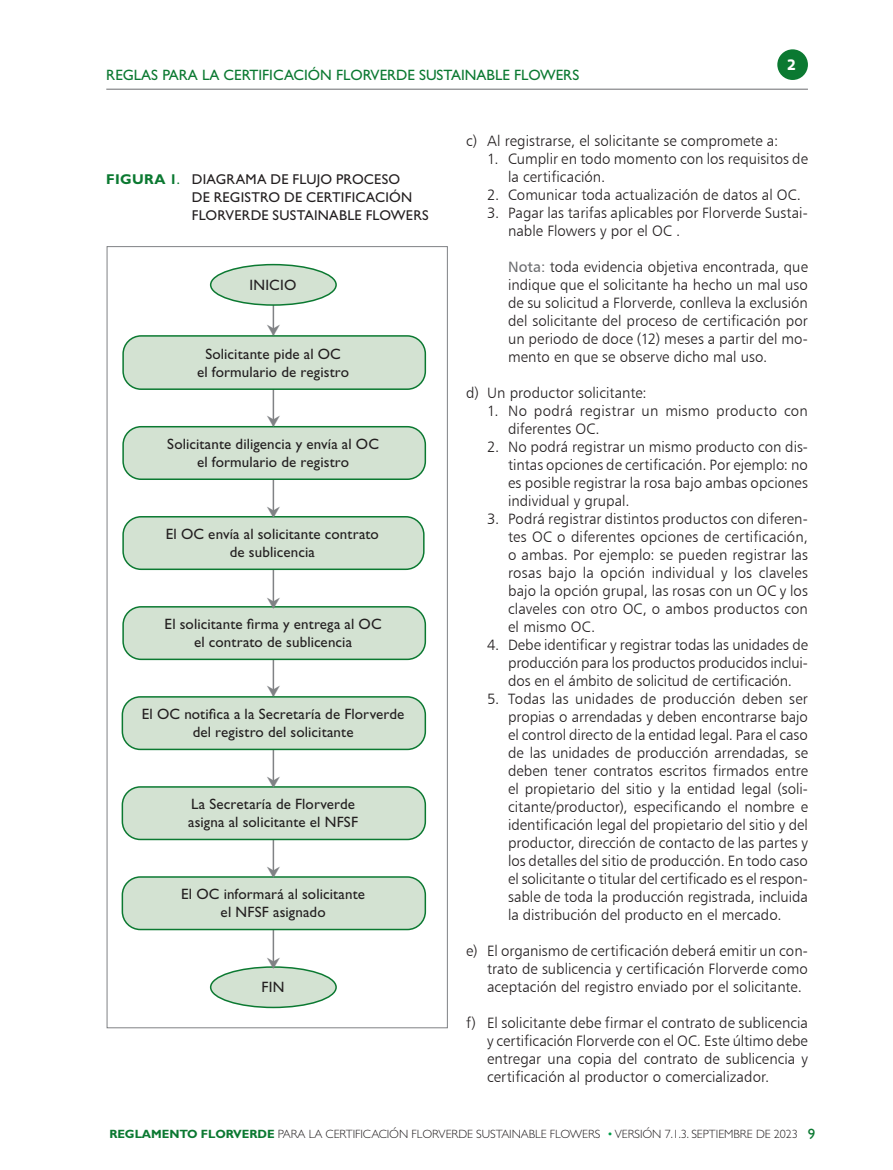
<style>
.page{position:relative;width:893px;height:1170px;background:#fff}
.page>*{position:absolute;margin:0;border:0;box-sizing:border-box;transform-origin:0 0}
.t1{font:15px/18px "Humanist 777 BT Light B";color:#231f20;text-align:justify}
.t2{font:15px/18px "Gill Sans Std";letter-spacing:.01em;color:#231f20;text-align:center}
.t3{font:15px "Gill Sans Std";color:#0b7931}
.t4{font:600 15px "Gloriola Std";color:#fff}
.t5{font:14.25px/18px "Gill Sans Std";letter-spacing:.015em;color:#231f20}
.t6{font:300 12px "Gill Sans Std";letter-spacing:-.005em;color:#231f20}
.s1{font-weight:700;color:#0b7931}
.s2{color:#0b7931}
.s3{font-family:"Humanist 777 BT Roman B";color:#6c6d70}
.s4{color:#009d48}
.s5{font-weight:400;font-size:15px;color:#0b7931}
</style>
<div class="page">
<hr style="left:106px;top:89px;width:702px;height:1px;background:#6c6d70">
<div style="left:777px;top:49px;width:31px;height:31px;background:#0b7931;border-radius:50%"></div>
<div style="left:107px;top:246px;width:341px;height:782px;background:#fff;border:1px solid #808285"></div>
<hr style="left:273px;top:295px;width:1px;height:683px;background:#808285">
<div style="left:211px;top:264px;width:125px;height:41px;background:#d3e2d2;border-radius:50%"></div>
<div style="left:210px;top:264px;width:127px;height:42px;border:2px solid #0b7931;border-radius:50%"></div>
<div style="left:123px;top:336px;width:302px;height:53px;background:#d3e2d2;border-radius:18px"></div>
<div style="left:122px;top:335px;width:304px;height:55px;border:2px solid #0b7931;border-radius:18px"></div>
<div style="left:123px;top:426px;width:302px;height:53px;background:#d3e2d2;border-radius:18px"></div>
<div style="left:122px;top:426px;width:304px;height:54px;border:2px solid #0b7931;border-radius:18px"></div>
<div style="left:123px;top:516px;width:301px;height:53px;background:#d3e2d2;border-radius:18px"></div>
<div style="left:122px;top:516px;width:303px;height:54px;border:2px solid #0b7931;border-radius:18px"></div>
<div style="left:123px;top:606px;width:302px;height:53px;background:#d3e2d2;border-radius:18px"></div>
<div style="left:122px;top:606px;width:304px;height:54px;border:2px solid #0b7931;border-radius:18px"></div>
<div style="left:122px;top:696px;width:303px;height:53px;background:#d3e2d2;border-radius:18px"></div>
<div style="left:122px;top:696px;width:304px;height:54px;border:2px solid #0b7931;border-radius:18px"></div>
<div style="left:122px;top:786px;width:303px;height:53px;background:#d3e2d2;border-radius:18px"></div>
<div style="left:122px;top:786px;width:304px;height:54px;border:2px solid #0b7931;border-radius:18px"></div>
<div style="left:122px;top:876px;width:303px;height:53px;background:#d3e2d2;border-radius:18px"></div>
<div style="left:122px;top:876px;width:304px;height:54px;border:2px solid #0b7931;border-radius:18px"></div>
<div style="left:211px;top:966px;width:125px;height:41px;background:#d3e2d2;border-radius:50%"></div>
<div style="left:210px;top:966px;width:127px;height:42px;border:2px solid #0b7931;border-radius:50%"></div>
<svg style="left:267px;top:325px;width:13px;height:11px"></svg>
<svg style="left:267px;top:416px;width:13px;height:11px"></svg>
<svg style="left:267px;top:506px;width:13px;height:11px"></svg>
<svg style="left:267px;top:597px;width:13px;height:12px"></svg>
<svg style="left:267px;top:685px;width:13px;height:12px"></svg>
<svg style="left:267px;top:776px;width:13px;height:12px"></svg>
<svg style="left:267px;top:866px;width:13px;height:11px"></svg>
<svg style="left:267px;top:957px;width:13px;height:11px"></svg>
<p class="t3" style="left:106px;top:66px;width:474px">REGLAS PARA LA CERTIFICACIÓN FLORVERDE SUSTAINABLE FLOWERS</p>
<p class="t4" style="left:787px;top:54px;width:10px">2</p>
<p class="t5" style="left:192px;top:170px;width:238px;text-indent:-86px"><span class="s1">FIGURA 1</span><span class="s2">.</span> DIAGRAMA DE FLUJO PROCESO<br>DE REGISTRO DE CERTIFICACIÓN<br>FLORVERDE SUSTAINABLE FLOWERS</p>
<p class="t2" style="left:249px;top:276px;width:49px">INICIO</p>
<p class="t2" style="left:197px;top:344px;width:154px">Solicitante pide al OC<br>el formulario de registro</p>
<p class="t2" style="left:167px;top:435px;width:213px">Solicitante diligencia y envía al OC el formulario de registro</p>
<p class="t2" style="left:166px;top:525px;width:215px">El OC envía al solicitante contrato de sublicencia</p>
<p class="t2" style="left:165px;top:615px;width:219px">El solicitante firma y entrega al OC el contrato de sublicencia</p>
<p class="t2" style="left:142px;top:705px;width:264px">El OC notifica a la Secretaría de Florverde del registro del solicitante</p>
<p class="t2" style="left:188px;top:795px;width:172px;text-align:left">La Secretaría de Florverde asigna al solicitante el NFSF</p>
<p class="t2" style="left:181px;top:885px;width:185px">El OC informará al solicitante el NFSF asignado</p>
<p class="t2" style="left:261px;top:978px;width:25px">FIN</p>
<p class="t1" style="left:466px;top:131px;width:314px">c) Al registrarse, el solicitante se compromete a:</p>
<p class="t1" style="left:508px;top:149px;width:301px;text-indent:-21px">1. Cumplir en todo momento con los requisitos de la certificación.</p>
<p class="t1" style="left:487px;top:185px;width:315px">2. Comunicar toda actualización de datos al OC.</p>
<p class="t1" style="left:508px;top:203px;width:301px;text-indent:-21px">3. Pagar las tarifas aplicables por Florverde Sustai&shy;nable Flowers y por el OC .</p>
<p class="t1" style="left:508px;top:257px;width:301px"><span class="s3">Nota:</span> toda evidencia objetiva encontrada, que indique que el solicitante ha hecho un mal uso de su solicitud a Florverde, conlleva la exclusión del solicitante del proceso de certificación por un periodo de doce (12) meses a partir del mo&shy;mento en que se observe dicho mal uso.</p>
<p class="t1" style="left:466px;top:383px;width:182px">d) Un productor solicitante:</p>
<p class="t1" style="left:508px;top:401px;width:301px;text-indent:-21px">1. No podrá registrar un mismo producto con diferentes OC.</p>
<p class="t1" style="left:508px;top:437px;width:301px;text-indent:-21px">2. No podrá registrar un mismo producto con dis&shy;tintas opciones de certificación. Por ejemplo: no es posible registrar la rosa bajo ambas opciones individual y grupal.</p>
<p class="t1" style="left:508px;top:509px;width:301px;text-indent:-21px">3. Podrá registrar distintos productos con diferen&shy;tes OC o diferentes opciones de certificación, o ambas. Por ejemplo: se pueden registrar las rosas bajo la opción individual y los claveles bajo la opción grupal, las rosas con un OC y los claveles con otro OC, o ambos productos con el mismo OC.</p>
<p class="t1" style="left:508px;top:635px;width:301px;text-indent:-21px">4. Debe identificar y registrar todas las unidades de producción para los productos producidos inclui&shy;dos en el ámbito de solicitud de certificación.</p>
<p class="t1" style="left:508px;top:689px;width:301px;text-indent:-21px">5. Todas las unidades de producción deben ser propias o arrendadas y deben encontrarse bajo el control directo de la entidad legal. Para el caso de las unidades de producción arrendadas, se deben tener contratos escritos firmados entre el propietario del sitio y la entidad legal (soli&shy;citante/productor), especificando el nombre e identificación legal del propietario del sitio y del productor, dirección de contacto de las partes y los detalles del sitio de producción. En todo caso el solicitante o titular del certificado es el respon&shy;sable de toda la producción registrada, incluida la distribución del producto en el mercado.</p>
<p class="t1" style="left:487px;top:941px;width:322px;text-indent:-21px">e) El organismo de certificación deberá emitir un con&shy;trato de sublicencia y certificación Florverde como aceptación del registro enviado por el solicitante.</p>
<p class="t1" style="left:487px;top:1013px;width:322px;text-indent:-21px">f) El solicitante debe firmar el contrato de sublicencia y certificación Florverde con el OC. Este último debe entregar una copia del contrato de sublicencia y certificación al productor o comercializador.</p>
<p class="t6" style="left:109px;top:1127px;width:708px"><span class="s1">REGLAMENTO FLORVERDE</span> PARA LA CERTIFICACIÓN FLORVERDE SUSTAINABLE FLOWERS <span class="s4">•</span> VERSIÓN 7.1.3. SEPTIEMBRE DE 2023 <span class="s5">9</span></p>
</div>
